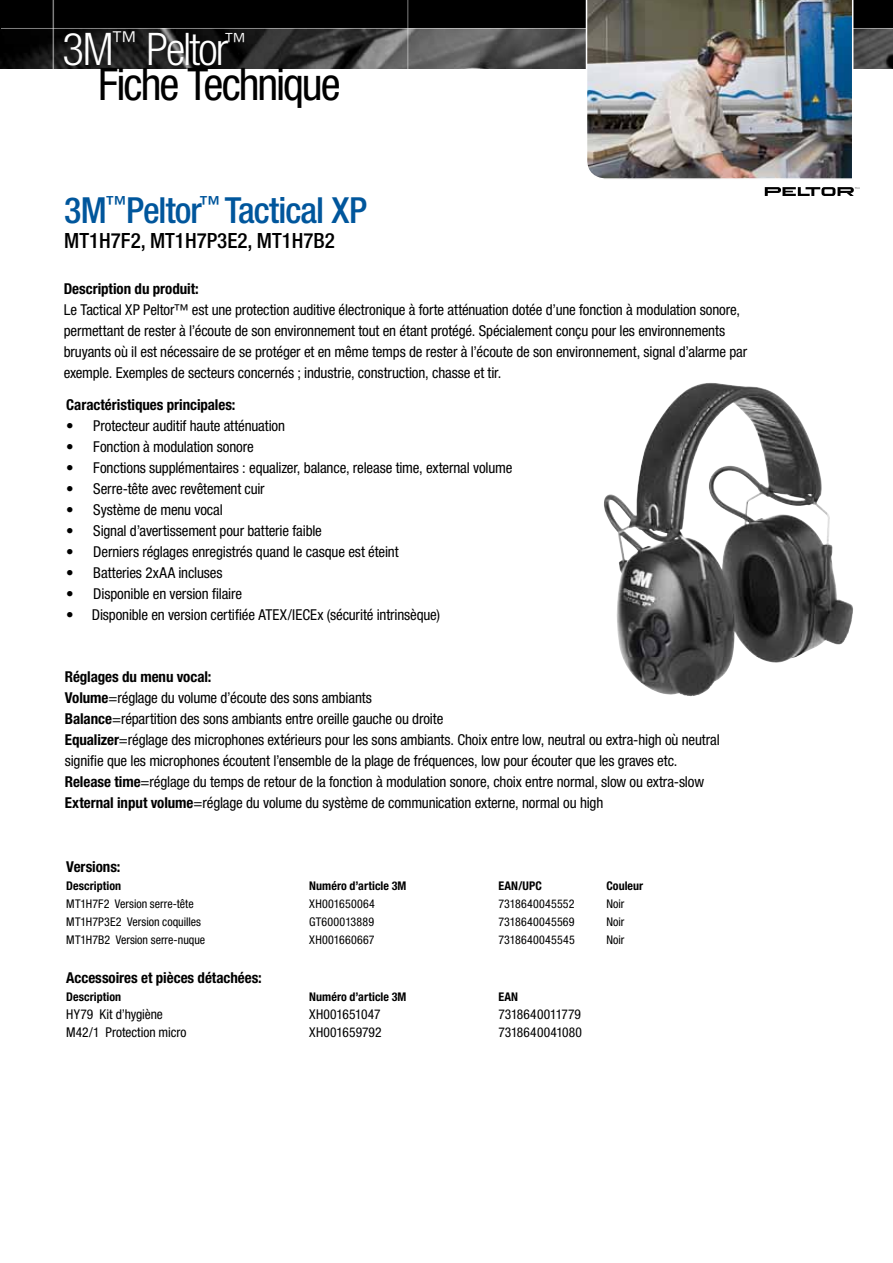
<style>
.page{position:relative;width:893px;height:1263px;background:#fff}
.page>*{position:absolute;margin:0;border:0;box-sizing:border-box;transform-origin:0 0}
.t1{font:condensed 45px/35.1px "Helvetica Neue LT Pro";letter-spacing:-.045em;color:#000}
.t2{font:500 condensed 36px "Helvetica Neue LT Pro";letter-spacing:-.025em;color:#00569c}
.t3{font:500 condensed 21px "Helvetica Neue LT Pro";color:#000}
.t4{font:condensed 15px/21px "Helvetica Neue LT Pro";letter-spacing:-.01em;color:#000}
.t5{font:700 condensed 15px "Helvetica Neue LT Pro";letter-spacing:-.005em;color:#000}
.t6{font:condensed 13.5px "Helvetica Neue LT Pro";color:#000}
.t7{font:condensed 12px "Helvetica Neue LT Pro";letter-spacing:.005em;color:#000}
.t8{font:700 condensed 12px "Helvetica Neue LT Pro";letter-spacing:.005em;color:#000}
.s1{font-weight:300;color:#fff}
.s2{font-weight:700}
</style>
<div class="page">
<div style="left:0;top:0;width:893px;height:29px;background:#000"></div>
<img style="left:0;top:29px;width:893px;height:39px">
<hr style="left:1px;top:28px;width:892px;height:1px;background:#fff">
<hr style="left:53px;top:0;width:1px;height:81px;background:#fff">
<hr style="left:407px;top:0;width:1px;height:99px;background:#fff">
<img style="left:585px;top:0;width:269px;height:179px">
<svg style="left:765px;top:187px;width:94px;height:9px"></svg>
<img style="left:604px;top:383px;width:249px;height:313px">
<h1 class="t1" style="left:98px;top:31px;width:244px;text-indent:-35px"><span class="s1">3M</span><sup>™</sup> <span class="s1">Peltor</span><sup>™<br></sup>Fiche Technique</h1>
<h2 class="t2" style="left:64px;top:188px;width:304px">3M<sup>™</sup>Peltor<sup>™</sup> Tactical XP</h2>
<h3 class="t3" style="left:64px;top:228px;width:272px">MT1H7F2, MT1H7P3E2, MT1H7B2</h3>
<p class="t5" style="left:64px;top:279px;width:137px">Description du produit:</p>
<p class="t4" style="left:64px;top:299px;width:685px">Le Tactical XP Peltor™ est une protection auditive électronique à forte atténuation dotée d’une fonction à modulation sonore, permettant de rester à l’écoute de son environnement tout en étant protégé. Spécialement conçu pour les environnements bruyants où il est nécessaire de se protéger et en même temps de rester à l’écoute de son environnement, signal d’alarme par exemple. Exemples de secteurs concernés ; industrie, construction, chasse et tir.</p>
<p class="t5" style="left:66px;top:396px;width:171px">Caractéristiques principales:</p>
<p class="t4" style="left:66px;top:415px;width:220px">• Protecteur auditif haute atténuation</p>
<p class="t4" style="left:66px;top:436px;width:189px">• Fonction à modulation sonore</p>
<p class="t4" style="left:66px;top:457px;width:447px">• Fonctions supplémentaires : equalizer, balance, release time, external volume</p>
<p class="t4" style="left:66px;top:478px;width:200px">• Serre-tête avec revêtement cuir</p>
<p class="t4" style="left:66px;top:499px;width:158px">• Système de menu vocal</p>
<p class="t4" style="left:66px;top:520px;width:257px">• Signal d’avertissement pour batterie faible</p>
<p class="t4" style="left:66px;top:541px;width:334px">• Derniers réglages enregistrés quand le casque est éteint</p>
<p class="t4" style="left:66px;top:562px;width:158px">• Batteries 2xAA incluses</p>
<p class="t4" style="left:66px;top:583px;width:177px">• Disponible en version filaire</p>
<p class="t4" style="left:66px;top:604px;width:375px">• Disponible en version certifiée ATEX/IECEx (sécurité intrinsèque)</p>
<p class="t4" style="left:65px;top:666px;width:656px"><span class="s2">Réglages du menu vocal:<br>Volume</span>=réglage du volume d’écoute des sons ambiants<br><span class="s2">Balance</span>=répartition des sons ambiants entre oreille gauche ou droite<br><span class="s2">Equalizer</span>=réglage des microphones extérieurs pour les sons ambiants. Choix entre low, neutral ou extra-high où neutral signifie que les microphones écoutent l’ensemble de la plage de fréquences, low pour écouter que les graves etc.<br><span class="s2">Release time</span>=réglage du temps de retour de la fonction à modulation sonore, choix entre normal, slow ou extra-slow <span class="s2">External input volume</span>=réglage du volume du système de communication externe, normal ou high</p>
<p class="t5" style="left:66px;top:857px;width:56px">Versions:</p>
<p class="t8" style="left:66px;top:878px;width:56px">Description</p>
<p class="t8" style="left:309px;top:878px;width:99px">Numéro d’article 3M</p>
<p class="t8" style="left:498px;top:878px;width:45px">EAN/UPC</p>
<p class="t8" style="left:606px;top:878px;width:38px">Couleur</p>
<p class="t7" style="left:66px;top:897px;width:129px">MT1H7F2 Version serre-tête</p>
<p class="t7" style="left:309px;top:897px;width:67px">XH001650064</p>
<p class="t7" style="left:498px;top:897px;width:78px">7318640045552</p>
<p class="t7" style="left:606px;top:897px;width:20px">Noir</p>
<p class="t7" style="left:66px;top:915px;width:136px">MT1H7P3E2 Version coquilles</p>
<p class="t7" style="left:309px;top:915px;width:66px">GT600013889</p>
<p class="t7" style="left:498px;top:915px;width:78px">7318640045569</p>
<p class="t7" style="left:606px;top:915px;width:20px">Noir</p>
<p class="t7" style="left:66px;top:933px;width:140px">MT1H7B2 Version serre-nuque</p>
<p class="t7" style="left:309px;top:933px;width:67px">XH001660667</p>
<p class="t7" style="left:498px;top:933px;width:78px">7318640045545</p>
<p class="t7" style="left:606px;top:933px;width:20px">Noir</p>
<p class="t5" style="left:66px;top:968px;width:197px">Accessoires et pièces détachées:</p>
<p class="t8" style="left:66px;top:989px;width:56px">Description</p>
<p class="t8" style="left:309px;top:989px;width:99px">Numéro d’article 3M</p>
<p class="t8" style="left:498px;top:989px;width:21px">EAN</p>
<p class="t6" style="left:66px;top:1006px;width:98px">HY79 Kit d’hygiène</p>
<p class="t6" style="left:309px;top:1006px;width:73px">XH001651047</p>
<p class="t6" style="left:498px;top:1006px;width:84px">7318640011779</p>
<p class="t6" style="left:66px;top:1024px;width:122px">M42/1 Protection micro</p>
<p class="t6" style="left:309px;top:1024px;width:74px">XH001659792</p>
<p class="t6" style="left:498px;top:1024px;width:85px">7318640041080</p>
</div>
